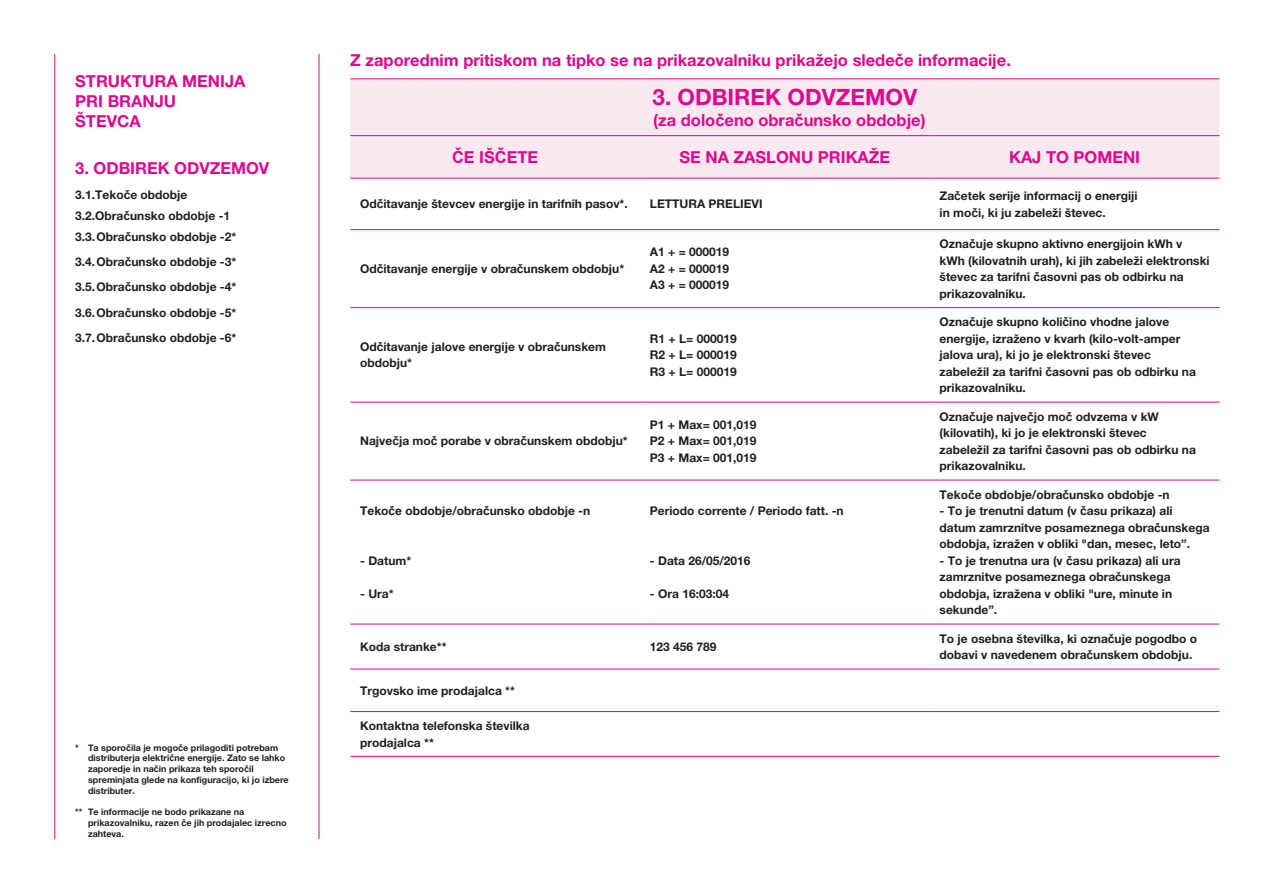
<style>
.page{position:relative;width:1276px;height:893px;background:#fff}
.page>*{position:absolute;margin:0;border:0;box-sizing:border-box;transform-origin:0 0}
.t1{font:700 22.5px "Helvetica Neue LT Std";color:#dc098c}
.t2{font:700 16.5px/19.8px "Helvetica Neue LT Std";color:#dc098c}
.t3{font:700 12px/16.5px "Helvetica Neue LT Std";color:#231f20}
.t4{font:700 9px/10.8px "Helvetica Neue LT Std";color:#231f20}
.s1{font-family:"Arial"}
</style>
<div class="page">
<div style="left:350px;top:79px;width:869px;height:99px;background:#fae8f1"></div>
<svg style="left:350px;top:230px;width:869px;height:526px"></svg>
<div style="left:920px;top:669px;width:19px;height:42px;background:#fff"></div>
<div style="left:920px;top:712px;width:19px;height:44px;background:#fff"></div>
<div style="left:630px;top:230px;width:20px;height:77px;background:#fff"></div>
<div style="left:630px;top:308px;width:20px;height:94px;background:#fff"></div>
<div style="left:630px;top:402px;width:20px;height:78px;background:#fff"></div>
<div style="left:630px;top:480px;width:20px;height:144px;background:#fff"></div>
<div style="left:630px;top:624px;width:20px;height:45px;background:#fff"></div>
<div style="left:630px;top:669px;width:20px;height:42px;background:#fff"></div>
<div style="left:920px;top:230px;width:19px;height:77px;background:#fff"></div>
<div style="left:920px;top:308px;width:19px;height:94px;background:#fff"></div>
<div style="left:920px;top:402px;width:19px;height:78px;background:#fff"></div>
<div style="left:920px;top:480px;width:19px;height:144px;background:#fff"></div>
<div style="left:920px;top:624px;width:19px;height:45px;background:#fff"></div>
<div style="left:630px;top:712px;width:20px;height:44px;background:#fff"></div>
<hr style="left:350px;top:178px;width:290px;height:1px;background:#dc098c">
<hr style="left:640px;top:178px;width:289px;height:1px;background:#dc098c">
<hr style="left:929px;top:178px;width:290px;height:1px;background:#dc098c">
<hr style="left:350px;top:229px;width:290px;height:1px;background:#dc098c">
<hr style="left:350px;top:307px;width:290px;height:1px;background:#dc098c">
<hr style="left:640px;top:229px;width:289px;height:1px;background:#dc098c">
<hr style="left:640px;top:307px;width:289px;height:1px;background:#dc098c">
<hr style="left:929px;top:229px;width:290px;height:1px;background:#dc098c">
<hr style="left:350px;top:78px;width:290px;height:1px;background:#dc098c">
<hr style="left:640px;top:78px;width:289px;height:1px;background:#dc098c">
<hr style="left:929px;top:78px;width:290px;height:1px;background:#dc098c">
<hr style="left:929px;top:307px;width:290px;height:1px;background:#dc098c">
<hr style="left:350px;top:402px;width:290px;height:1px;background:#dc098c">
<hr style="left:640px;top:402px;width:289px;height:1px;background:#dc098c">
<hr style="left:929px;top:402px;width:290px;height:1px;background:#dc098c">
<hr style="left:350px;top:480px;width:290px;height:1px;background:#dc098c">
<hr style="left:350px;top:135px;width:290px;height:1px;background:#dc098c">
<hr style="left:640px;top:480px;width:289px;height:1px;background:#dc098c">
<hr style="left:640px;top:135px;width:289px;height:1px;background:#dc098c">
<hr style="left:929px;top:480px;width:290px;height:1px;background:#dc098c">
<hr style="left:929px;top:135px;width:290px;height:1px;background:#dc098c">
<hr style="left:350px;top:624px;width:290px;height:1px;background:#dc098c">
<hr style="left:640px;top:624px;width:289px;height:1px;background:#dc098c">
<hr style="left:929px;top:624px;width:290px;height:1px;background:#dc098c">
<hr style="left:350px;top:669px;width:290px;height:1px;background:#dc098c">
<hr style="left:640px;top:669px;width:289px;height:1px;background:#dc098c">
<hr style="left:929px;top:669px;width:290px;height:1px;background:#dc098c">
<hr style="left:350px;top:711px;width:290px;height:1px;background:#dc098c">
<hr style="left:350px;top:756px;width:290px;height:1px;background:#dc098c">
<hr style="left:640px;top:711px;width:289px;height:1px;background:#dc098c">
<hr style="left:640px;top:756px;width:289px;height:1px;background:#dc098c">
<hr style="left:929px;top:711px;width:290px;height:1px;background:#dc098c">
<hr style="left:929px;top:756px;width:290px;height:1px;background:#dc098c">
<hr style="left:319px;top:54px;width:1px;height:785px;background:#dc098c">
<hr style="left:54px;top:54px;width:1px;height:785px;background:#dc098c">
<h2 class="t2" style="left:75px;top:71px;width:172px">STRUKTURA MENIJA<br>PRI BRANJU<br>ŠTEVCA</h2>
<h2 class="t2" style="left:75px;top:158px;width:196px">3. ODBIREK ODVZEMOV</h2>
<p class="t3" style="left:75px;top:184px;width:163px;line-height:21px">3.1.Teko<span class="s1">č</span>e obdobje<br>3.2.Obra<span class="s1">č</span>unsko obdobje -1<br>3.3.Obra<span class="s1">č</span>unsko obdobje -2*</p>
<p class="t3" style="left:75px;top:249px;width:163px;line-height:25.2px;text-align:justify">3.4.Obra<span class="s1">č</span>unsko obdobje -3* 3.5.Obra<span class="s1">č</span>unsko obdobje -4* 3.6.Obra<span class="s1">č</span>unsko obdobje -5* 3.7.Obra<span class="s1">č</span>unsko obdobje -6*</p>
<p class="t4" style="left:88px;top:742px;width:202px;text-indent:-13px">* Ta sporo<span class="s1">č</span>ila je mogo<span class="s1">č</span>e prilagoditi potrebam distributerja elektri<span class="s1">č</span>ne energije. Zato se lahko zaporedje in na<span class="s1">č</span>in prikaza teh sporo<span class="s1">č</span>il spreminjata glede na konfiguracijo, ki jo izbere distributer.</p>
<p class="t4" style="left:88px;top:806px;width:200px;text-indent:-13px">** Te informacije ne bodo prikazane na prikazovalniku, razen <span class="s1">č</span>e jih prodajalec izrecno zahteva.</p>
<h2 class="t2" style="left:350px;top:50px;width:662px">Z zaporednim pritiskom na tipko se na prikazovalniku prikažejo slede<span class="s1">č</span>e informacije.</h2>
<h1 class="t1" style="left:652px;top:83px;width:266px">3. ODBIREK ODVZEMOV</h1>
<h2 class="t2" style="left:653px;top:110px;width:274px">(za dolo<span class="s1">č</span>eno obra<span class="s1">č</span>unsko obdobje)</h2>
<h2 class="t2" style="left:452px;top:147px;width:88px"><span class="s1">Č</span>E IŠ<span class="s1">Č</span>ETE</h2>
<h2 class="t2" style="left:679px;top:147px;width:212px">SE NA ZASLONU PRIKAŽE</h2>
<h2 class="t2" style="left:1009px;top:147px;width:133px">KAJ TO POMENI</h2>
<p class="t3" style="left:360px;top:195px;width:269px">Od<span class="s1">č</span>itavanje števcev energije in tarifnih pasov*.</p>
<p class="t3" style="left:650px;top:195px;width:114px">LETTURA PRELIEVI</p>
<p class="t3" style="left:939px;top:187px;width:199px">Za<span class="s1">č</span>etek serije informacij o energiji in mo<span class="s1">č</span>i, ki ju zabeleži števec.</p>
<p class="t3" style="left:360px;top:260px;width:266px">Od<span class="s1">č</span>itavanje energije v obra<span class="s1">č</span>unskem obdobju*</p>
<p class="t3" style="left:650px;top:244px;width:81px;text-align:justify">A1 + = 000019<br>A2 + = 000019<br>A3 + = 000019</p>
<p class="t3" style="left:939px;top:235px;width:271px">Ozna<span class="s1">č</span>uje skupno aktivno energijoin kWh v kWh (kilovatnih urah), ki jih zabeleži elektronski števec za tarifni <span class="s1">č</span>asovni pas ob odbirku na prikazovalniku.</p>
<p class="t3" style="left:360px;top:338px;width:247px">Od<span class="s1">č</span>itavanje jalove energije v obra<span class="s1">č</span>unskem obdobju*</p>
<p class="t3" style="left:650px;top:330px;width:88px;text-align:justify">R1 + L= 000019<br>R2 + L= 000019<br>R3 + L= 000019</p>
<p class="t3" style="left:939px;top:313px;width:258px">Ozna<span class="s1">č</span>uje skupno koli<span class="s1">č</span>ino vhodne jalove energije, izraženo v kvarh (kilo-volt-amper jalova ura), ki jo je elektronski števec zabeležil za tarifni <span class="s1">č</span>asovni pas ob odbirku na prikazovalniku.</p>
<p class="t3" style="left:360px;top:433px;width:269px">Najve<span class="s1">č</span>ja mo<span class="s1">č</span> porabe v obra<span class="s1">č</span>unskem obdobju*</p>
<p class="t3" style="left:360px;top:502px;width:232px">Teko<span class="s1">č</span>e obdobje/obra<span class="s1">č</span>unsko obdobje -n</p>
<p class="t3" style="left:360px;top:552px;width:53px">- Datum*</p>
<p class="t3" style="left:360px;top:585px;width:35px">- Ura*</p>
<p class="t3" style="left:650px;top:416px;width:108px;text-align:justify">P1 + Max= 001,019<br>P2 + Max= 001,019<br>P3 + Max= 001,019</p>
<p class="t3" style="left:939px;top:408px;width:258px">Ozna<span class="s1">č</span>uje najve<span class="s1">č</span>jo mo<span class="s1">č</span> odvzema v kW (kilovatih), ki jo je elektronski števec zabeležil za tarifni <span class="s1">č</span>asovni pas ob odbirku na prikazovalniku.</p>
<p class="t3" style="left:650px;top:502px;width:195px">Periodo corrente / Periodo fatt. -n</p>
<p class="t3" style="left:650px;top:552px;width:102px">- Data 26/05/2016</p>
<p class="t3" style="left:650px;top:585px;width:81px">- Ora 16:03:04</p>
<p class="t3" style="left:939px;top:486px;width:232px">Teko<span class="s1">č</span>e obdobje/obra<span class="s1">č</span>unsko obdobje -n</p>
<p class="t3" style="left:939px;top:502px;width:271px">- To je trenutni datum (v <span class="s1">č</span>asu prikaza) ali datum zamrznitve posameznega obra<span class="s1">č</span>unskega obdobja, izražen v obliki "dan, mesec, leto”.</p>
<p class="t3" style="left:939px;top:552px;width:242px">- To je trenutna ura (v <span class="s1">č</span>asu prikaza) ali ura zamrznitve posameznega obra<span class="s1">č</span>unskega obdobja, izražena v obliki "ure, minute in sekunde”.</p>
<p class="t3" style="left:360px;top:638px;width:88px">Koda stranke**</p>
<p class="t3" style="left:650px;top:638px;width:68px">123 456 789</p>
<p class="t3" style="left:939px;top:630px;width:259px">To je osebna številka, ki ozna<span class="s1">č</span>uje pogodbo o dobavi v navedenem obra<span class="s1">č</span>unskem obdobju.</p>
<p class="t3" style="left:360px;top:682px;width:156px">Trgovsko ime prodajalca **</p>
<p class="t3" style="left:360px;top:717px;width:171px">Kontaktna telefonska številka prodajalca **</p>
</div>
